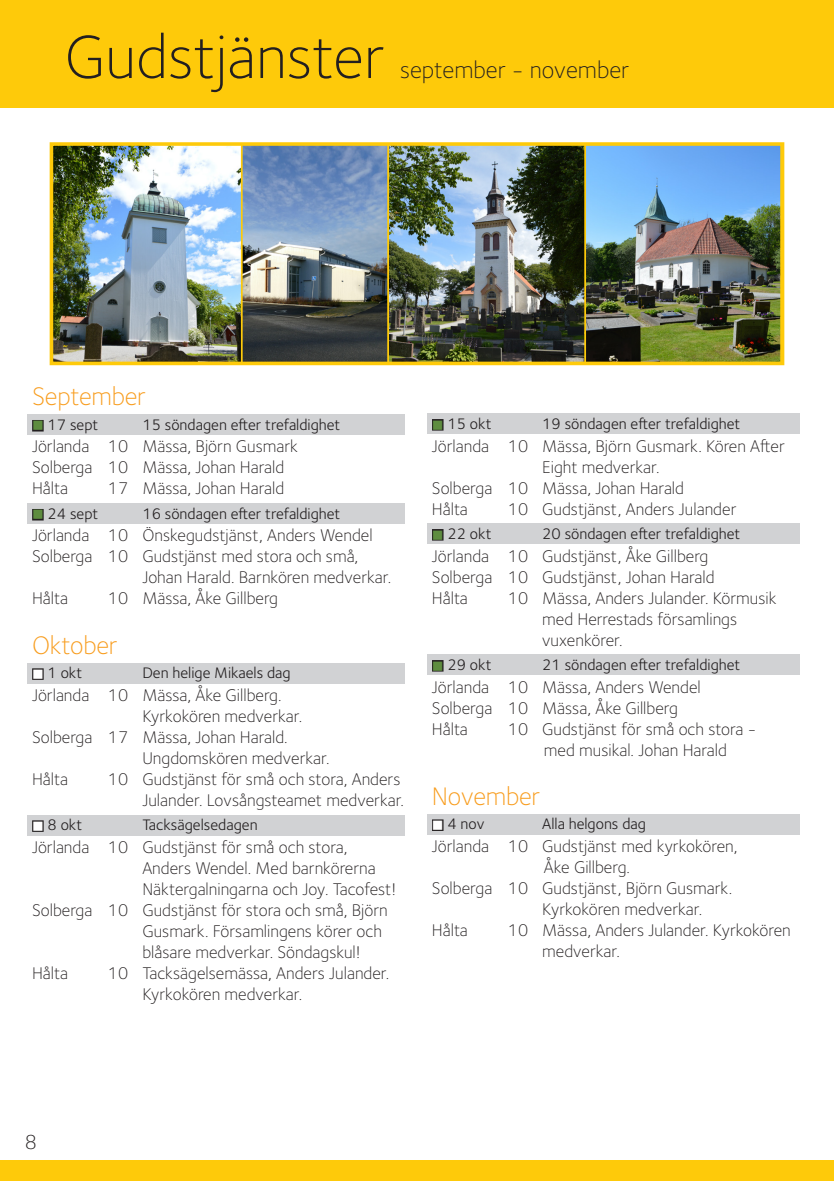
<style>
.page{position:relative;width:834px;height:1181px;background:#fff}
.page>*{position:absolute;margin:0;border:0;box-sizing:border-box;transform-origin:0 0}
.t1{font:300 63px "Foundry Sterling OT3";color:#231f20}
.Månad{font:300 26.25px "Foundry Sterling OT3";letter-spacing:-.01em;color:#f89c1c}
.t2{font:300 24.5px "Foundry Sterling OT3";color:#231f20}
.t3{font:300 21px "Foundry Sterling OT3";color:#231f20}
.t4{font:300 17.5px/21px "Foundry Sterling OT3";color:#231f20}
.t5{font:15.75px "Foundry Sterling OT3";color:#231f20}
</style>
<div class="page">
<div style="left:0;top:1160px;width:833px;height:21px;background:#feca0a"></div>
<div style="left:27px;top:414px;width:377px;height:21px;background:#d1d2d4"></div>
<div style="left:27px;top:503px;width:377px;height:21px;background:#d1d2d4"></div>
<div style="left:27px;top:663px;width:377px;height:20px;background:#d1d2d4"></div>
<div style="left:27px;top:815px;width:377px;height:20px;background:#d1d2d4"></div>
<div style="left:427px;top:413px;width:372px;height:21px;background:#d1d2d4"></div>
<div style="left:427px;top:523px;width:372px;height:21px;background:#d1d2d4"></div>
<div style="left:427px;top:654px;width:372px;height:21px;background:#d1d2d4"></div>
<div style="left:427px;top:814px;width:372px;height:20px;background:#d1d2d4"></div>
<div style="left:0;top:0;width:833px;height:107px;background:#feca0a"></div>
<img style="left:55px;top:147px;width:186px;height:213px">
<img style="left:244px;top:147px;width:534px;height:213px">
<div style="left:241px;top:143px;width:148px;height:221px;border:2px solid #feca0a"></div>
<div style="left:50px;top:142px;width:734px;height:223px;border:4px solid #feca0a"></div>
<p class="t1" style="left:64px;top:12px;width:322px">Gudstjänster</p>
<p class="t2" style="left:400px;top:52px;width:231px">september - november</p>
<p class="Månad" style="left:32px;top:378px;width:115px">September</p>
<p class="t5" style="left:48px;top:413px;width:52px">17 sept</p>
<p class="t5" style="left:142px;top:413px;width:199px">15 söndagen efter trefaldighet</p>
<p class="t4" style="left:32px;top:435px;width:267px">Jörlanda 10 Mässa, Björn Gusmark</p>
<p class="t4" style="left:32px;top:456px;width:253px">Solberga 10 Mässa, Johan Harald</p>
<p class="t4" style="left:32px;top:477px;width:38px">Hålta</p>
<p class="t4" style="left:108px;top:477px;width:178px">17 Mässa, Johan Harald</p>
<p class="t5" style="left:48px;top:502px;width:52px">24 sept</p>
<p class="t5" style="left:142px;top:502px;width:199px">16 söndagen efter trefaldighet</p>
<p class="t4" style="left:32px;top:524px;width:342px">Jörlanda 10 Önskegudstjänst, Anders Wendel</p>
<p class="t4" style="left:142px;top:545px;width:250px;text-indent:-110px">Solberga 10 Gudstjänst med stora och små,<br>Johan Harald. Barnkören medverkar.</p>
<p class="t4" style="left:32px;top:587px;width:38px">Hålta</p>
<p class="t4" style="left:108px;top:587px;width:172px">10 Mässa, Åke Gillberg</p>
<p class="Månad" style="left:32px;top:626px;width:87px">Oktober</p>
<p class="t5" style="left:48px;top:661px;width:36px">1 okt</p>
<p class="t5" style="left:142px;top:661px;width:150px">Den helige Mikaels dag</p>
<p class="t4" style="left:142px;top:683px;width:161px;text-indent:-110px">Jörlanda 10 Mässa, Åke Gillberg.<br>Kyrkokören medverkar.</p>
<p class="t4" style="left:142px;top:725px;width:189px;text-indent:-110px">Solberga 17 Mässa, Johan Harald.<br>Ungdomskören medverkar.</p>
<p class="t4" style="left:32px;top:767px;width:38px">Hålta</p>
<p class="t4" style="left:108px;top:767px;width:297px;text-align:right">10 Gudstjänst för små och stora, Anders<br>Julander. Lovsångsteamet medverkar.</p>
<p class="t5" style="left:48px;top:813px;width:36px">8 okt</p>
<p class="t5" style="left:142px;top:813px;width:117px">Tacksägelsedagen</p>
<p class="t4" style="left:142px;top:835px;width:255px;text-indent:-110px">Jörlanda 10 Gudstjänst för små och stora,<br>Anders Wendel. Med barnkörerna<br>Näktergalningarna och Joy. Tacofest!</p>
<p class="t4" style="left:142px;top:898px;width:247px;text-indent:-110px">Solberga 10 Gudstjänst för stora och små, Björn<br>Gusmark. Församlingens körer och blåsare medverkar. Söndagskul!</p>
<p class="t4" style="left:32px;top:961px;width:38px">Hålta</p>
<p class="t4" style="left:142px;top:961px;width:248px;text-indent:-34px">10 Tacksägelsemässa, Anders Julander.<br>Kyrkokören medverkar.</p>
<p class="t5" style="left:447px;top:412px;width:46px">15 okt</p>
<p class="t5" style="left:542px;top:412px;width:199px">19 söndagen efter trefaldighet</p>
<p class="t4" style="left:542px;top:434px;width:244px;text-indent:-110px">Jörlanda 10 Mässa, Björn Gusmark. Kören After<br>Eight medverkar.</p>
<p class="t4" style="left:432px;top:476px;width:253px">Solberga 10 Mässa, Johan Harald</p>
<p class="t4" style="left:432px;top:497px;width:38px">Hålta</p>
<p class="t4" style="left:507px;top:497px;width:230px">10 Gudstjänst, Anders Julander</p>
<p class="t5" style="left:447px;top:522px;width:46px">22 okt</p>
<p class="t5" style="left:542px;top:522px;width:199px">20 söndagen efter trefaldighet</p>
<p class="t4" style="left:432px;top:544px;width:278px">Jörlanda 10 Gudstjänst, Åke Gillberg</p>
<p class="t4" style="left:432px;top:565px;width:284px">Solberga 10 Gudstjänst, Johan Harald</p>
<p class="t4" style="left:432px;top:586px;width:38px">Hålta</p>
<p class="t4" style="left:542px;top:586px;width:236px;text-indent:-34px">10 Mässa, Anders Julander. Körmusik med Herrestads församlings vuxenkörer.</p>
<p class="t5" style="left:447px;top:653px;width:46px">29 okt</p>
<p class="t5" style="left:542px;top:653px;width:199px">21 söndagen efter trefaldighet</p>
<p class="t4" style="left:432px;top:675px;width:270px">Jörlanda 10 Mässa, Anders Wendel</p>
<p class="t4" style="left:432px;top:696px;width:247px">Solberga 10 Mässa, Åke Gillberg</p>
<p class="t4" style="left:432px;top:717px;width:38px">Hålta</p>
<p class="t4" style="left:507px;top:717px;width:250px;text-align:center">10 Gudstjänst för små och stora - med musikal. Johan Harald</p>
<p class="Månad" style="left:432px;top:777px;width:110px">November</p>
<p class="t5" style="left:447px;top:812px;width:39px">4 nov</p>
<p class="t5" style="left:542px;top:812px;width:105px">Alla helgons dag</p>
<p class="t4" style="left:432px;top:834px;width:307px;text-align:center">Jörlanda 10 Gudstjänst med kyrkokören,<br>Åke Gillberg.</p>
<p class="t4" style="left:542px;top:876px;width:192px;text-indent:-110px">Solberga 10 Gudstjänst, Björn Gusmark.<br>Kyrkokören medverkar.</p>
<p class="t4" style="left:432px;top:918px;width:38px">Hålta</p>
<p class="t4" style="left:542px;top:918px;width:250px;text-indent:-34px">10 Mässa, Anders Julander. Kyrkokören medverkar.</p>
<p class="t3" style="left:25px;top:1127px;width:14px">8</p>
</div>
